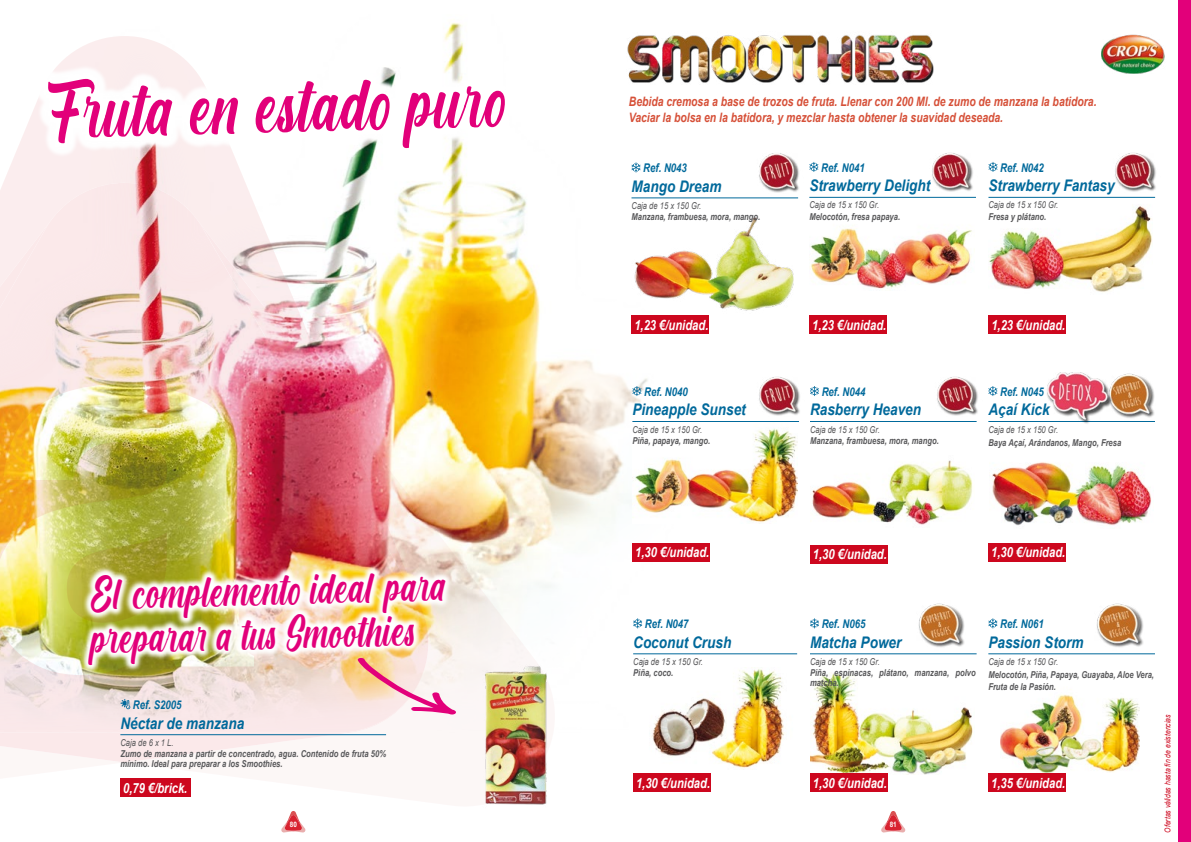
<style>
.page{position:relative;width:1191px;height:842px;background:#fff}
.page>*{position:absolute;margin:0;border:0;box-sizing:border-box;transform-origin:0 0}
.t1{font:102.4px "Cream Cake";color:#e2007a;scale:.8 1}
.t2{font:60px/43.8px "Cream Cake";color:#e2007a;scale:.8 1}
.t3{font:italic 700 16px "Arial";color:#00699b;scale:.85 1}
.t4{font:italic 700 14px "Arial";color:#fff;scale:.8 1}
.t5{font:italic 700 13px/15.4px "Arial";color:#d65038;scale:.8 1}
.t6{font:italic 700 12px "Arial";color:#00699b;scale:.8 1}
.t7{font:italic 700 9.5px/10px "Arial";color:#58585a;scale:.8 1}
.t8{font:italic 9.5px "Arial";color:#58585a;scale:.8 1}
.t9{font:italic 8px "Arial";color:#cd071e;scale:.85 1}
.t10{font:700 7.5px "Arial";color:#fff;scale:.85 1}
</style>
<div class="page">
<div style="left:1177px;top:0;width:14px;height:842px;background:#e2007a"></div>
<svg style="left:281px;top:811px;width:24px;height:21px"></svg>
<svg style="left:881px;top:811px;width:24px;height:21px"></svg>
<img style="left:0;top:22px;width:678px;height:740px">
<img style="left:812px;top:460px;width:161px;height:65px">
<img style="left:992px;top:462px;width:159px;height:64px">
<img style="left:988px;top:196px;width:164px;height:96px">
<img style="left:809px;top:196px;width:163px;height:93px">
<img style="left:620px;top:26px;width:314px;height:58px">
<img style="left:1101px;top:34px;width:64px;height:40px">
<hr style="left:810px;top:421px;width:166px;height:1px;background:#00699b">
<svg style="left:810px;top:386px;width:9px;height:10px"></svg>
<div style="left:810px;top:545px;width:77px;height:18px;background:#cd071e"></div>
<hr style="left:809px;top:197px;width:167px;height:1px;background:#00699b">
<svg style="left:809px;top:162px;width:9px;height:10px"></svg>
<div style="left:809px;top:316px;width:77px;height:18px;background:#cd071e"></div>
<hr style="left:988px;top:421px;width:167px;height:1px;background:#00699b">
<svg style="left:988px;top:386px;width:9px;height:10px"></svg>
<div style="left:988px;top:543px;width:77px;height:18px;background:#cd071e"></div>
<hr style="left:988px;top:197px;width:167px;height:1px;background:#00699b">
<svg style="left:988px;top:162px;width:9px;height:10px"></svg>
<div style="left:988px;top:316px;width:78px;height:18px;background:#cd071e"></div>
<img style="left:632px;top:422px;width:165px;height:102px">
<hr style="left:632px;top:421px;width:167px;height:1px;background:#00699b">
<svg style="left:632px;top:386px;width:9px;height:10px"></svg>
<div style="left:632px;top:543px;width:78px;height:18px;background:#cd071e"></div>
<img style="left:759px;top:377px;width:41px;height:39px">
<img style="left:937px;top:377px;width:41px;height:45px">
<img style="left:631px;top:211px;width:163px;height:102px">
<hr style="left:631px;top:198px;width:167px;height:1px;background:#00699b">
<svg style="left:631px;top:162px;width:9px;height:10px"></svg>
<div style="left:631px;top:316px;width:78px;height:18px;background:#cd071e"></div>
<img style="left:750px;top:153px;width:49px;height:45px">
<img style="left:923px;top:153px;width:53px;height:44px">
<img style="left:1106px;top:153px;width:50px;height:44px">
<img style="left:637px;top:667px;width:147px;height:102px">
<hr style="left:633px;top:653px;width:164px;height:1px;background:#00699b">
<svg style="left:633px;top:618px;width:9px;height:10px"></svg>
<div style="left:633px;top:774px;width:77px;height:18px;background:#cd071e"></div>
<img style="left:1113px;top:373px;width:42px;height:45px">
<img style="left:1047px;top:372px;width:66px;height:52px">
<img style="left:1000px;top:694px;width:139px;height:79px">
<hr style="left:988px;top:653px;width:167px;height:1px;background:#00699b">
<svg style="left:988px;top:618px;width:9px;height:10px"></svg>
<div style="left:988px;top:774px;width:77px;height:18px;background:#cd071e"></div>
<img style="left:1097px;top:603px;width:46px;height:44px">
<img style="left:810px;top:673px;width:163px;height:102px">
<hr style="left:810px;top:653px;width:166px;height:1px;background:#00699b">
<svg style="left:810px;top:618px;width:9px;height:10px"></svg>
<div style="left:810px;top:774px;width:77px;height:18px;background:#cd071e"></div>
<img style="left:918px;top:603px;width:47px;height:44px">
<hr style="left:120px;top:734px;width:266px;height:1px;background:#00699b">
<svg style="left:120px;top:699px;width:10px;height:10px"></svg>
<div style="left:120px;top:779px;width:71px;height:18px;background:#cd071e"></div>
<img style="left:81px;top:564px;width:373px;height:110px">
<div style="left:33px;top:64px;width:486px;height:99px;background:#fff"></div>
<img style="left:476px;top:658px;width:79px;height:147px">
<svg style="left:357px;top:658px;width:99px;height:56px"></svg>
<h1 class="t1" style="left:48px;top:61px;width:572px;rotate:-1deg">Fruta en estado puro</h1>
<h3 class="t5" style="left:629px;top:94px;width:586px">Bebida cremosa a base de trozos de fruta. Llenar con 200 Ml. de zumo de manzana la batidora.<br>Vaciar la bolsa en la batidora, y mezclar hasta obtener la suavidad deseada.</h3>
<p class="t6" style="left:643px;top:160px;width:56px">Ref. N043</p>
<h3 class="t3" style="left:631px;top:176px;width:107px">Mango Dream</h3>
<p class="t8" style="left:631px;top:199px;width:89px">Caja de 15 x 150 Gr.</p>
<p class="t7" style="left:631px;top:212px;width:163px">Manzana, frambuesa, mora, mango.</p>
<h3 class="t4" style="left:634px;top:315px;width:94px">1,23 €/unidad.</h3>
<p class="t6" style="left:644px;top:384px;width:56px">Ref. N040</p>
<h3 class="t3" style="left:632px;top:399px;width:135px">Pineapple Sunset</h3>
<p class="t8" style="left:632px;top:423px;width:89px">Caja de 15 x 150 Gr.</p>
<p class="t7" style="left:632px;top:436px;width:99px">Piña, papaya, mango.</p>
<p class="t6" style="left:821px;top:160px;width:56px">Ref. N041</p>
<h3 class="t3" style="left:809px;top:175px;width:144px">Strawberry Delight</h3>
<p class="t8" style="left:809px;top:199px;width:89px">Caja de 15 x 150 Gr.</p>
<p class="t7" style="left:809px;top:212px;width:115px">Melocotón, fresa papaya.</p>
<h3 class="t4" style="left:812px;top:315px;width:94px">1,23 €/unidad.</h3>
<p class="t6" style="left:821px;top:384px;width:56px">Ref. N044</p>
<h3 class="t3" style="left:810px;top:399px;width:132px">Rasberry Heaven</h3>
<p class="t8" style="left:810px;top:423px;width:89px">Caja de 15 x 150 Gr.</p>
<p class="t7" style="left:810px;top:436px;width:163px">Manzana, frambuesa, mora, mango.</p>
<p class="t6" style="left:1000px;top:160px;width:56px">Ref. N042</p>
<h3 class="t3" style="left:988px;top:175px;width:150px">Strawberry Fantasy</h3>
<p class="t8" style="left:988px;top:199px;width:89px">Caja de 15 x 150 Gr.</p>
<p class="t7" style="left:988px;top:212px;width:74px">Fresa y plátano.</p>
<h3 class="t4" style="left:991px;top:315px;width:94px">1,23 €/unidad.</h3>
<p class="t6" style="left:1000px;top:384px;width:56px">Ref. N045</p>
<h3 class="t3" style="left:988px;top:399px;width:74px">Açaí Kick</h3>
<p class="t8" style="left:988px;top:423px;width:89px">Caja de 15 x 150 Gr.</p>
<p class="t7" style="left:988px;top:438px;width:168px">Baya Açaí, Arándanos, Mango, Fresa</p>
<h2 class="t2" style="left:89px;top:573px;width:446px;rotate:-2deg">El complemento ideal para preparar a tus Smoothies</h2>
<p class="t6" style="left:133px;top:697px;width:62px">Ref. S2005</p>
<h3 class="t3" style="left:120px;top:712px;width:147px">Néctar de manzana</h3>
<p class="t8" style="left:120px;top:736px;width:68px">Caja de 6 x 1 L.</p>
<p class="t7" style="left:120px;top:749px;width:334px">Zumo de manzana a partir de concentrado, agua. Contenido de fruta 50% mínimo. Ideal para preparar a los Smoothies.</p>
<h3 class="t4" style="left:123px;top:779px;width:82px">0,79 €/brick.</h3>
<h3 class="t4" style="left:635px;top:543px;width:94px">1,30 €/unidad.</h3>
<h3 class="t4" style="left:813px;top:545px;width:94px">1,30 €/unidad.</h3>
<p class="t6" style="left:645px;top:616px;width:56px">Ref. N047</p>
<h3 class="t3" style="left:633px;top:631px;width:117px">Coconut Crush</h3>
<p class="t8" style="left:633px;top:655px;width:89px">Caja de 15 x 150 Gr.</p>
<p class="t7" style="left:633px;top:668px;width:52px">Piña, coco.</p>
<p class="t6" style="left:821px;top:616px;width:56px">Ref. N065</p>
<h3 class="t3" style="left:810px;top:631px;width:109px">Matcha Power</h3>
<p class="t8" style="left:810px;top:655px;width:89px">Caja de 15 x 150 Gr.</p>
<p class="t7" style="left:810px;top:668px;width:209px">Piña, espinacas, plátano, manzana, polvo matcha.</p>
<h3 class="t4" style="left:636px;top:774px;width:94px">1,30 €/unidad.</h3>
<h3 class="t4" style="left:813px;top:774px;width:94px">1,30 €/unidad.</h3>
<p class="t10" style="left:290px;top:819px;width:10px">80</p>
<p class="t10" style="left:889px;top:819px;width:10px">81</p>
<h3 class="t4" style="left:991px;top:543px;width:94px">1,30 €/unidad.</h3>
<p class="t6" style="left:1000px;top:616px;width:56px">Ref. N061</p>
<h3 class="t3" style="left:988px;top:631px;width:114px">Passion Storm</h3>
<p class="t8" style="left:988px;top:655px;width:89px">Caja de 15 x 150 Gr.</p>
<p class="t7" style="left:988px;top:669px;width:208px;line-height:12px">Melocotón, Piña, Papaya, Guayaba, Aloe Vera,<br>Fruta de la Pasión.</p>
<h3 class="t4" style="left:991px;top:774px;width:94px">1,35 €/unidad.</h3>
<p class="t9" style="left:1162px;top:832px;width:140px;rotate:-90deg">Ofertas válidas hasta fin de existencias</p>
</div>
